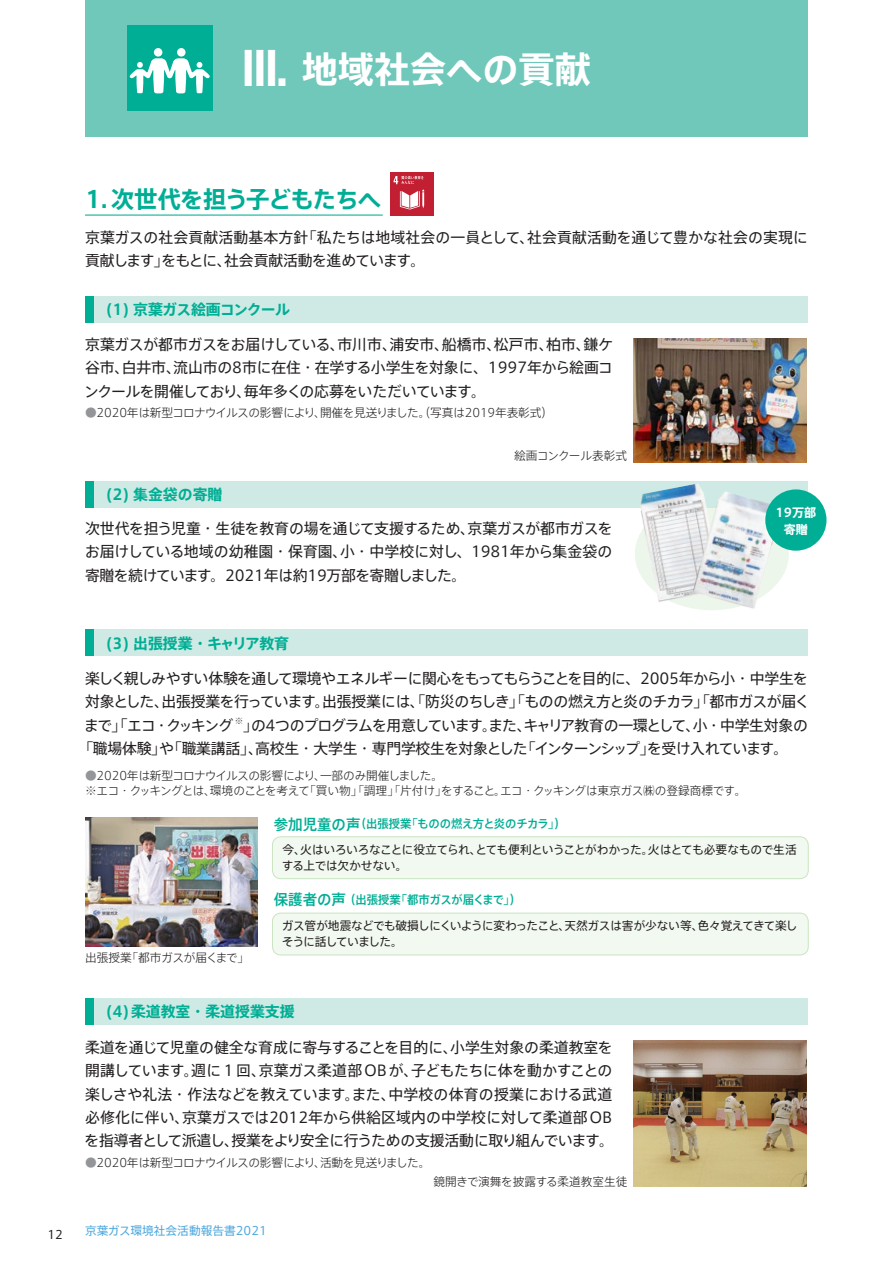
<style>
.page{position:relative;width:893px;height:1263px;background:#fff}
.page>*{position:absolute;margin:0;border:0;box-sizing:border-box;transform-origin:0 0}
.t1{font:700 36.15px "Axis Std";color:#fff}
.t2{font:700 23.4px "Axis Std";letter-spacing:-.04em;color:#00ae95}
.t3{font:14.85px/23.4px "Axis Std";letter-spacing:-.02em;color:#231f20}
.t4{font:14.85px "Axis Std";letter-spacing:-.07em;color:#231f20}
.t5{font:14.85px "Axis Std";letter-spacing:-.055em;color:#231f20}
.t6{font:14.85px "Axis Std";letter-spacing:-.045em;color:#231f20}
.t7{font:14.85px "Axis Std";letter-spacing:-.04em;color:#231f20}
.t8{font:700 14.85px "Axis Std";color:#00ae95}
.t9{font:700 14.85px "Axis Std";letter-spacing:-.035em;color:#00ae95}
.t10{font:700 14.85px "Axis Std";letter-spacing:-.02em;color:#00ae95}
.t11{font:700 12.15px/16.6px "Axis Std";color:#fff;text-align:center}
.t12{font:300 11.7px/14.9px "Axis Std";letter-spacing:-.03em;color:#231f20}
.t13{font:11.7px/15.9px "Axis Std";letter-spacing:-.04em;color:#231f20}
.t14{font:500 11.7px "Axis Std";letter-spacing:-.03em;color:#00ae95}
.t15{font:11.7px "Axis Std";color:#4fa9de}
.t16{font:300 11.7px "Axis Std";letter-spacing:-.01em;color:#231f20}
.s1{font-size:46.95px}
.s2{color:#939598}
.s3{font-size:14.85px}
</style>
<div class="page">
<div style="left:272px;top:913px;width:536px;height:42px;background:#f2f9f1;border-radius:9px"></div>
<div style="left:272px;top:913px;width:537px;height:42px;border:1px solid #cae4c0;border-radius:9px"></div>
<div style="left:272px;top:837px;width:536px;height:42px;background:#f2f9f1;border-radius:9px"></div>
<div style="left:272px;top:836px;width:537px;height:43px;border:1px solid #cae4c0;border-radius:9px"></div>
<div style="left:85px;top:296px;width:723px;height:26px;background:#cfeae4"></div>
<div style="left:85px;top:296px;width:9px;height:26px;background:#00ae95"></div>
<div style="left:85px;top:480px;width:723px;height:27px;background:#cfeae4"></div>
<div style="left:85px;top:480px;width:9px;height:27px;background:#00ae95"></div>
<div style="left:85px;top:629px;width:723px;height:27px;background:#cfeae4"></div>
<div style="left:85px;top:629px;width:9px;height:27px;background:#00ae95"></div>
<div style="left:85px;top:998px;width:723px;height:27px;background:#cfeae4"></div>
<div style="left:85px;top:998px;width:9px;height:27px;background:#00ae95"></div>
<img style="left:634px;top:483px;width:67px;height:124px">
<img style="left:691px;top:489px;width:95px;height:121px">
<div style="left:765px;top:489px;width:61px;height:62px;background:#00ae95;border-radius:50%"></div>
<img style="left:634px;top:338px;width:172px;height:125px">
<div style="left:85px;top:0;width:723px;height:136px;background:#6fc8ba"></div>
<div style="left:128px;top:26px;width:85px;height:85px;background:#00ae95"></div>
<div style="left:177px;top:48px;width:9px;height:9px;background:#fff;border-radius:50%"></div>
<div style="left:154px;top:48px;width:8px;height:9px;background:#fff;border-radius:50%"></div>
<svg style="left:129px;top:59px;width:81px;height:34px"></svg>
<hr style="left:85px;top:215px;width:298px;height:1px;background:#00ae95">
<img style="left:85px;top:817px;width:172px;height:129px">
<img style="left:633px;top:1040px;width:174px;height:146px">
<div style="left:390px;top:172px;width:43px;height:43px;background:#c21f32"></div>
<svg style="left:400px;top:190px;width:24px;height:19px"></svg>
<svg style="left:393px;top:176px;width:31px;height:8px"></svg>
<h1 class="t1" style="left:240px;top:42px;width:352px"><span class="s1">III.</span> 地域社会への貢献</h1>
<p class="t13" style="left:47px;top:1226px;width:17px">12</p>
<h2 class="t2" style="left:85px;top:181px;width:298px">1.次世代を担う子どもたちへ</h2>
<p class="t3" style="left:85px;top:224px;width:724px">京葉ガスの社会貢献活動基本方針「私たちは地域社会の一員として、社会貢献活動を通じて豊かな社会の実現に貢献します」をもとに、社会貢献活動を進めています。</p>
<p class="t9" style="left:106px;top:298px;width:185px">(1) 京葉ガス絵画コンクール</p>
<p class="t3" style="left:84px;top:332px;width:530px;text-align:justify">京葉ガスが都市ガスをお届けしている、市川市、浦安市、船橋市、松戸市、柏市、鎌ケ谷市、白井市、流山市の8市に在住・在学する小学生を対象に、1997年から絵画コンクールを開催しており、毎年多くの応募をいただいています。</p>
<p class="t12" style="left:85px;top:405px;width:470px"><span class="s2">●</span>2020年は新型コロナウイルスの影響により、開催を見送りました。（写真は2019年表彰式）</p>
<p class="t8" style="left:106px;top:483px;width:118px">(2) 集金袋の寄贈</p>
<p class="t12" style="left:514px;top:448px;width:114px">絵画コンクール表彰式</p>
<p class="t3" style="left:85px;top:516px;width:529px;text-align:justify">次世代を担う児童・生徒を教育の場を通じて支援するため、京葉ガスが都市ガスをお届けしている地域の幼稚園・保育園、小・中学校に対し、1981年から集金袋の寄贈を続けています。2021年は約19万部を寄贈しました。</p>
<p class="t10" style="left:106px;top:631px;width:184px">(3) 出張授業・キャリア教育</p>
<p class="t11" style="left:776px;top:503px;width:42px">19万部寄贈</p>
<p class="t6" style="left:85px;top:667px;width:725px">楽しく親しみやすい体験を通して環境やエネルギーに関心をもってもらうことを目的に、2005年から小・中学生を</p>
<p class="t5" style="left:85px;top:691px;width:726px">対象とした、出張授業を行っています。出張授業には、「防災のちしき」「ものの燃え方と炎のチカラ」「都市ガスが届く</p>
<p class="t4" style="left:84px;top:714px;width:725px">まで」「エコ・クッキング <sup>※</sup>」の4つのプログラムを用意しています。また、キャリア教育の一環として、小・中学生対象の</p>
<p class="t7" style="left:78px;top:737px;width:711px">「職場体験」や「職業講話」、高校生・大学生・専門学校生を対象とした「インターンシップ」を受け入れています。</p>
<p class="t12" style="left:85px;top:767px;width:663px"><span class="s2">●</span>2020年は新型コロナウイルスの影響により、一部のみ開催しました。<br>※エコ・クッキングとは、環境のことを考えて「買い物」「調理」「片付け」をすること。エコ・クッキングは東京ガス㈱の登録商標です。</p>
<p class="t12" style="left:85px;top:950px;width:166px">出張授業「都市ガスが届くまで」</p>
<p class="t14" style="left:274px;top:815px;width:293px"><span class="s3">参加児童の声</span>（出張授業「ものの燃え方と炎のチカラ」）</p>
<p class="t13" style="left:282px;top:841px;width:516px">今、火はいろいろなことに役立てられ、とても便利ということがわかった。火はとても必要なもので生活する上では欠かせない。</p>
<p class="t14" style="left:274px;top:890px;width:249px"><span class="s3">保護者の声</span> （出張授業「都市ガスが届くまで」）</p>
<p class="t13" style="left:282px;top:917px;width:517px">ガス管が地震などでも破損しにくいように変わったこと、天然ガスは害が少ない等、色々覚えてきて楽しそうに話していました。</p>
<p class="t8" style="left:106px;top:1000px;width:190px">(4)柔道教室・柔道授業支援</p>
<p class="t3" style="left:85px;top:1034px;width:531px">柔道を通じて児童の健全な育成に寄与することを目的に、小学生対象の柔道教室を開講しています。週に１回、京葉ガス柔道部OBが、子どもたちに体を動かすことの楽しさや礼法・作法などを教えています。また、中学校の体育の授業における武道必修化に伴い、京葉ガスでは2012年から供給区域内の中学校に対して柔道部OBを指導者として派遣し、授業をより安全に行うための支援活動に取り組んでいます。</p>
<p class="t12" style="left:85px;top:1154px;width:347px"><span class="s2">●</span>2020年は新型コロナウイルスの影響により、活動を見送りました。</p>
<p class="t15" style="left:85px;top:1222px;width:183px">京葉ガス環境社会活動報告書2021</p>
<p class="t16" style="left:433px;top:1173px;width:196px">鏡開きで演舞を披露する柔道教室生徒</p>
</div>
